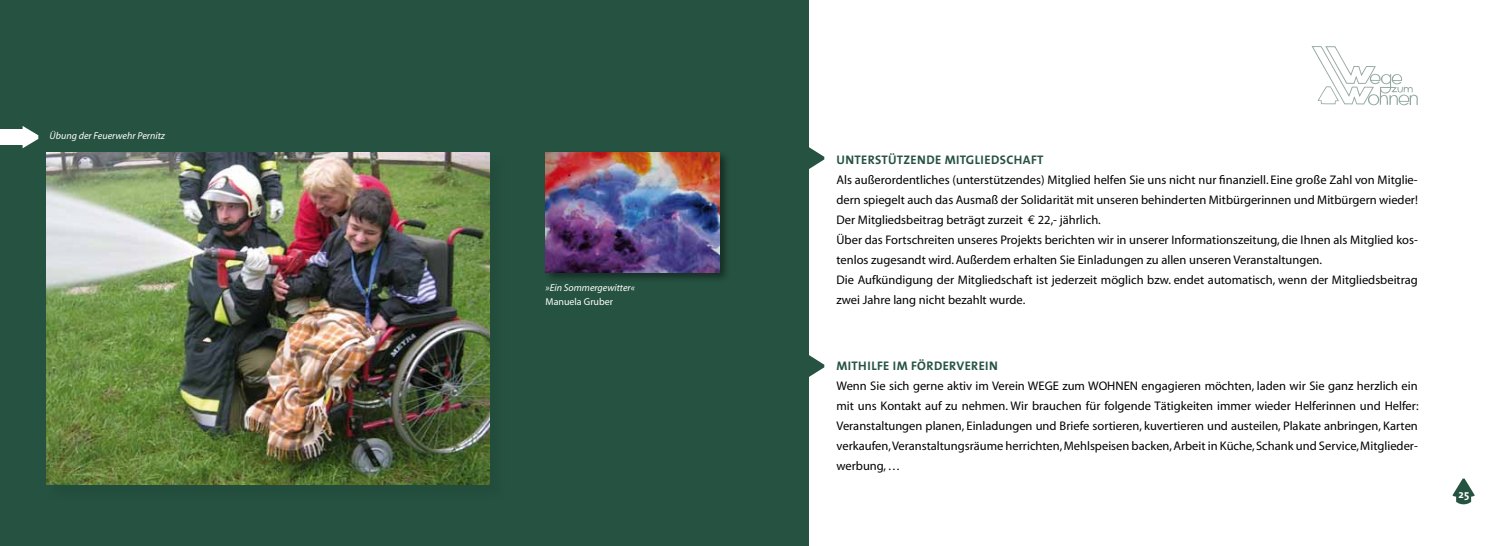
<style>
.page{position:relative;width:1510px;height:546px;background:#fff}
.page>*{position:absolute;margin:0;border:0;box-sizing:border-box;transform-origin:0 0}
.t1{font:12.5px/20px "Myriad";color:#000;text-align:justify}
.t2{font:12.5px "The Sans Bold Caps";letter-spacing:.03em;color:#265241}
.t3{font:700 11.25px "The Sans";color:#fff}
.t4{font:italic 10px "Myriad";color:#fff}
.t5{font:10px "Myriad";color:#fff}
.s1{font-family:"Euro Mono"}
</style>
<div class="page">
<div style="left:0;top:0;width:808px;height:546px;background:#265241"></div>
<div style="left:543px;top:150px;width:188px;height:133px;background:#000;opacity:.45"></div>
<img style="left:545px;top:152px;width:174px;height:120px">
<svg style="left:1452px;top:478px;width:22px;height:26px"></svg>
<svg style="left:1311px;top:46px;width:106px;height:59px"></svg>
<svg style="left:808px;top:350px;width:16px;height:31px"></svg>
<div style="left:48px;top:154px;width:457px;height:346px;background:#20493a"></div>
<img style="left:46px;top:152px;width:443px;height:333px">
<svg style="left:808px;top:142px;width:16px;height:32px"></svg>
<svg style="left:22px;top:126px;width:16px;height:22px"></svg>
<div style="left:0;top:129px;width:24px;height:16px;background:#fff"></div>
<p class="t4" style="left:50px;top:131px;width:117px">Übung der Feuerwehr Pernitz</p>
<p class="t4" style="left:545px;top:283px;width:91px">»Ein Sommergewitter«</p>
<p class="t5" style="left:545px;top:296px;width:69px">Manuela Gruber</p>
<p class="t2" style="left:836px;top:149px;width:209px">UNTERSTÜTZENDE MITGLIEDSCHAFT</p>
<p class="t1" style="left:836px;top:170px;width:583px;text-align:left">Als außerordentliches (unterstützendes) Mitglied helfen Sie uns nicht nur finanziell. Eine große Zahl von Mitglie&shy;dern spiegelt auch das Ausmaß der Solidarität mit unseren behinderten Mitbürgerinnen und Mitbürgern wieder!<br>Der Mitgliedsbeitrag beträgt zurzeit <span class="s1">€</span> 22,- jährlich.<br>Über das Fortschreiten unseres Projekts berichten wir in unserer Informationszeitung, die Ihnen als Mitglied kos&shy;tenlos zugesandt wird. Außerdem erhalten Sie Einladungen zu allen unseren Veranstaltungen.<br>Die Aufkündigung der Mitgliedschaft ist jederzeit möglich bzw. endet automatisch, wenn der Mitgliedsbeitrag zwei Jahre lang nicht bezahlt wurde.</p>
<p class="t2" style="left:836px;top:355px;width:163px">MITHILFE IM FÖRDERVEREIN</p>
<p class="t1" style="left:836px;top:376px;width:584px">Wenn Sie sich gerne aktiv im Verein WEGE zum WOHNEN engagieren möchten, laden wir Sie ganz herzlich ein mit uns Kontakt auf zu nehmen. Wir brauchen für folgende Tätigkeiten immer wieder Helferinnen und Helfer:<br>Veranstaltungen planen, Einladungen und Briefe sortieren, kuvertieren und austeilen, Plakate anbringen, Karten verkaufen, Veranstaltungsräume herrichten, Mehlspeisen backen, Arbeit in Küche, Schank und Service, Mitglieder&shy;werbung, …</p>
<p class="t3" style="left:1458px;top:485px;width:12px">25</p>
</div>
